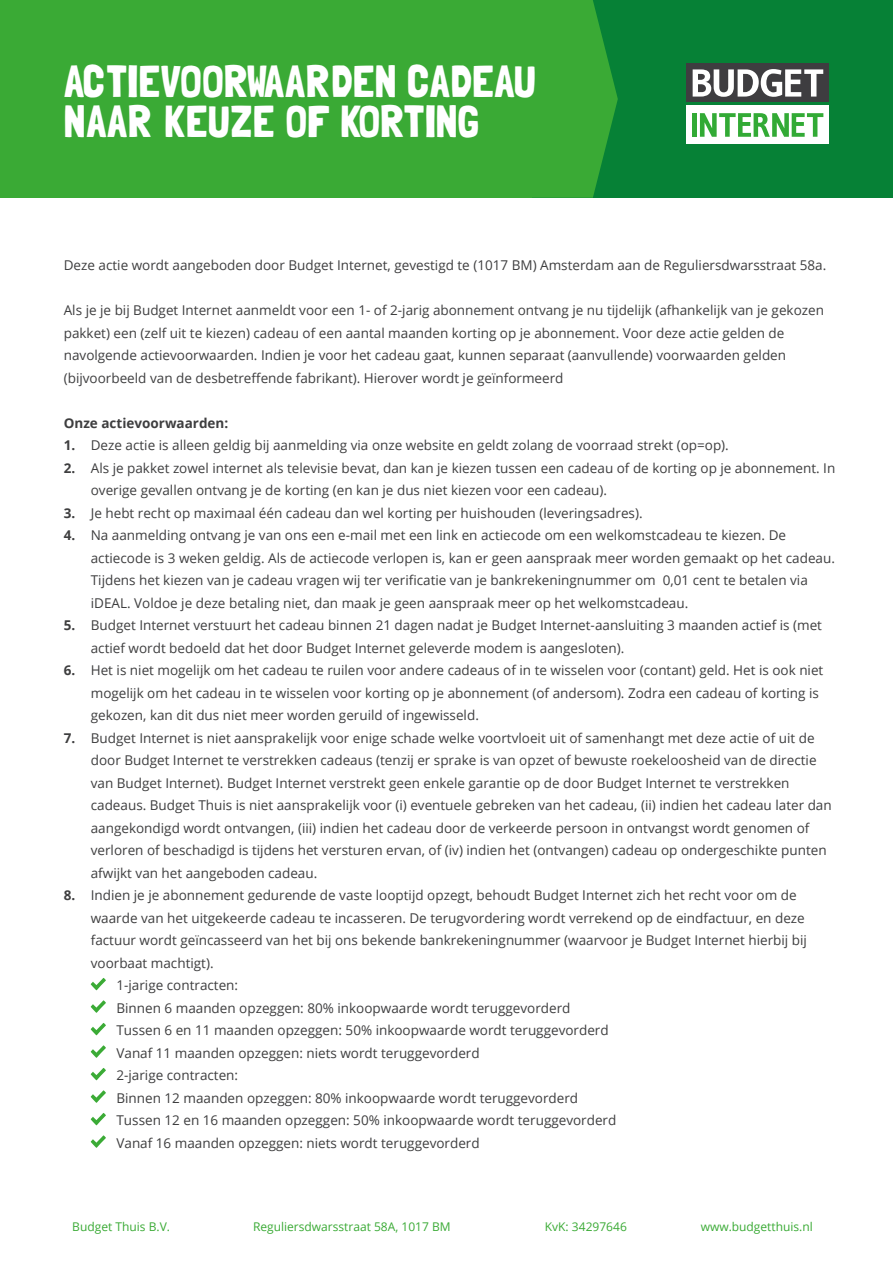
<style>
.page{position:relative;width:893px;height:1263px;background:#fff}
.page>*{position:absolute;margin:0;border:0;box-sizing:border-box;transform-origin:0 0}
.t1{font:45px/40.5px "Londrina Solid";color:#fff}
.t2{font:13.5px/22.5px "Open Sans";color:#3e3e3f}
.t3{font:700 13.5px "Open Sans";color:#3e3e3f}
.t4{font:12px "Open Sans";color:#3aaa35}
.s1{font-weight:700}
</style>
<div class="page">
<div style="left:0;top:0;width:893px;height:198px;background:#068136"></div>
<svg style="left:531px;top:0;width:87px;height:198px;background:#32a335"></svg>
<div style="left:0;top:0;width:531px;height:198px;background:#3aaa35"></div>
<div style="left:687px;top:64px;width:142px;height:38px;background:#3e3d40"></div>
<svg style="left:693px;top:69px;width:130px;height:28px"></svg>
<div style="left:687px;top:106px;width:142px;height:38px;background:#fff"></div>
<hr style="left:693px;top:113px;width:4px;height:24px;background:#32aa35">
<svg style="left:700px;top:113px;width:123px;height:24px"></svg>
<svg style="left:91px;top:978px;width:15px;height:12px"></svg>
<svg style="left:91px;top:1000px;width:15px;height:13px"></svg>
<svg style="left:91px;top:1023px;width:15px;height:12px"></svg>
<svg style="left:91px;top:1045px;width:15px;height:13px"></svg>
<svg style="left:91px;top:1068px;width:15px;height:12px"></svg>
<svg style="left:91px;top:1090px;width:15px;height:13px"></svg>
<svg style="left:91px;top:1113px;width:15px;height:12px"></svg>
<svg style="left:91px;top:1135px;width:15px;height:13px"></svg>
<p class="t1" style="left:64px;top:60px;width:474px">ACTIEVOORWAARDEN CADEAU<br>NAAR KEUZE OF KORTING</p>
<p class="t2" style="left:64px;top:254px;width:764px">Deze actie wordt aangeboden door Budget Internet, gevestigd te (1017 BM) Amsterdam aan de Reguliersdwarsstraat 58a.</p>
<p class="t2" style="left:64px;top:299px;width:762px">Als je je bij Budget Internet aanmeldt voor een 1- of 2-jarig abonnement ontvang je nu tijdelijk (afhankelijk van je gekozen pakket) een (zelf uit te kiezen) cadeau of een aantal maanden korting op je abonnement. Voor deze actie gelden de navolgende actievoorwaarden. Indien je voor het cadeau gaat, kunnen separaat (aanvullende) voorwaarden gelden (bijvoorbeeld van de desbetreffende fabrikant). Hierover wordt je geïnformeerd</p>
<p class="t3" style="left:64px;top:413px;width:166px">Onze actievoorwaarden:</p>
<p class="t2" style="left:64px;top:434px;width:667px"><span class="s1">1.</span> Deze actie is alleen geldig bij aanmelding via onze website en geldt zolang de voorraad strekt (op=op).</p>
<p class="t2" style="left:91px;top:456px;width:746px;text-indent:-27px"><span class="s1">2.</span> Als je pakket zowel internet als televisie bevat, dan kan je kiezen tussen een cadeau of de korting op je abonnement. In overige gevallen ontvang je de korting (en kan je dus niet kiezen voor een cadeau).</p>
<p class="t2" style="left:64px;top:501px;width:580px"><span class="s1">3.</span> Je hebt recht op maximaal één cadeau dan wel korting per huishouden (leveringsadres).</p>
<p class="t2" style="left:91px;top:524px;width:746px;text-indent:-27px"><span class="s1">4.</span> Na aanmelding ontvang je van ons een e-mail met een link en actiecode om een welkomstcadeau te kiezen. De actiecode is 3 weken geldig. Als de actiecode verlopen is, kan er geen aanspraak meer worden gemaakt op het cadeau.<br>Tijdens het kiezen van je cadeau vragen wij ter verificatie van je bankrekeningnummer om 0,01 cent te betalen via iDEAL. Voldoe je deze betaling niet, dan maak je geen aanspraak meer op het welkomstcadeau.</p>
<p class="t2" style="left:91px;top:614px;width:733px;text-indent:-27px"><span class="s1">5.</span> Budget Internet verstuurt het cadeau binnen 21 dagen nadat je Budget Internet-aansluiting 3 maanden actief is (met actief wordt bedoeld dat het door Budget Internet geleverde modem is aangesloten).</p>
<p class="t2" style="left:91px;top:659px;width:734px;text-indent:-27px"><span class="s1">6.</span> Het is niet mogelijk om het cadeau te ruilen voor andere cadeaus of in te wisselen voor (contant) geld. Het is ook niet mogelijk om het cadeau in te wisselen voor korting op je abonnement (of andersom). Zodra een cadeau of korting is gekozen, kan dit dus niet meer worden geruild of ingewisseld.</p>
<p class="t2" style="left:91px;top:726px;width:742px;text-indent:-27px"><span class="s1">7.</span> Budget Internet is niet aansprakelijk voor enige schade welke voortvloeit uit of samenhangt met deze actie of uit de door Budget Internet te verstrekken cadeaus (tenzij er sprake is van opzet of bewuste roekeloosheid van de directie van Budget Internet). Budget Internet verstrekt geen enkele garantie op de door Budget Internet te verstrekken cadeaus. Budget Thuis is niet aansprakelijk voor (i) eventuele gebreken van het cadeau, (ii) indien het cadeau later dan aangekondigd wordt ontvangen, (iii) indien het cadeau door de verkeerde persoon in ontvangst wordt genomen of verloren of beschadigd is tijdens het versturen ervan, of (iv) indien het (ontvangen) cadeau op ondergeschikte punten afwijkt van het aangeboden cadeau.</p>
<p class="t2" style="left:64px;top:884px;width:734px"><span class="s1">8.</span> Indien je je abonnement gedurende de vaste looptijd opzegt, behoudt Budget Internet zich het recht voor om de</p>
<p class="t2" style="left:91px;top:906px;width:716px">waarde van het uitgekeerde cadeau te incasseren. De terugvordering wordt verrekend op de eindfactuur, en deze</p>
<p class="t2" style="left:91px;top:929px;width:718px">factuur wordt geïncasseerd van het bij ons bekende bankrekeningnummer (waarvoor je Budget Internet hierbij bij</p>
<p class="t2" style="left:91px;top:951px;width:124px">voorbaat machtigt).</p>
<p class="t2" style="left:116px;top:974px;width:123px">1-jarige contracten:</p>
<p class="t2" style="left:116px;top:996px;width:455px">Binnen 6 maanden opzeggen: 80% inkoopwaarde wordt teruggevorderd</p>
<p class="t2" style="left:116px;top:1019px;width:494px">Tussen 6 en 11 maanden opzeggen: 50% inkoopwaarde wordt teruggevorderd</p>
<p class="t2" style="left:116px;top:1041px;width:365px">Vanaf 11 maanden opzeggen: niets wordt teruggevorderd</p>
<p class="t2" style="left:116px;top:1064px;width:123px">2-jarige contracten:</p>
<p class="t2" style="left:116px;top:1086px;width:463px">Binnen 12 maanden opzeggen: 80% inkoopwaarde wordt teruggevorderd</p>
<p class="t2" style="left:116px;top:1109px;width:501px">Tussen 12 en 16 maanden opzeggen: 50% inkoopwaarde wordt teruggevorderd</p>
<p class="t2" style="left:116px;top:1131px;width:365px">Vanaf 16 maanden opzeggen: niets wordt teruggevorderd</p>
<p class="t4" style="left:72px;top:1218px;width:99px">Budget Thuis B.V.</p>
<p class="t4" style="left:253px;top:1218px;width:199px">Reguliersdwarsstraat 58A, 1017 BM</p>
<p class="t4" style="left:545px;top:1218px;width:83px">KvK: 34297646</p>
<p class="t4" style="left:701px;top:1218px;width:114px">www.budgetthuis.nl</p>
</div>
